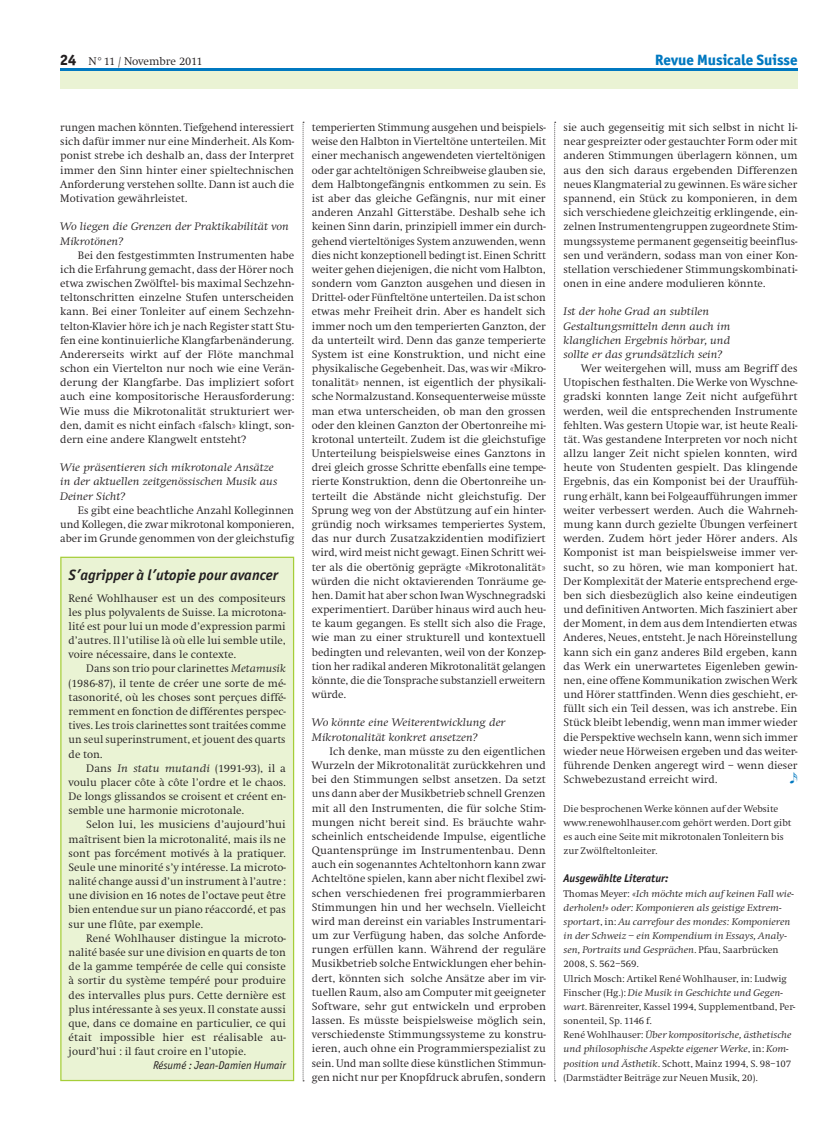
<style>
.page{position:relative;width:833px;height:1134px;background:#fff}
.page>*{position:absolute;margin:0;border:0;box-sizing:border-box;transform-origin:0 0}
.t1{font:italic 700 15px "Officina San ITC";color:#231f20}
.t2{font:800 15px "Officina San ITC";color:#0078c0}
.t3{font:300 11.5px "Swift EF";letter-spacing:-.015em;color:#231f20}
.t4{font:300 11.25px/14.1px "Swift EF";color:#231f20;text-align:justify}
.t5{font:italic 300 11.25px/14.1px "Swift EF";color:#231f20;scale:1.15 1}
.t6{font:italic 11.25px "Officina San ITC";color:#231f20}
.t7{font:italic 700 11.25px "Officina San ITC";color:#231f20}
.t8{font:italic 300 10px/14.1px "Swift EF";color:#231f20;scale:1.15 1}
.t9{font:300 10px/14.1px "Swift EF";color:#231f20}
.s1{font-family:"Officina San ITC";font-weight:800;font-size:15px}
.s2{font-style:italic}
.s3{font-style:normal}
</style>
<div class="page">
<svg style="left:303px;top:122px;width:1px;height:959px"></svg>
<svg style="left:554px;top:122px;width:2px;height:959px"></svg>
<svg style="left:60px;top:68px;width:737px;height:4px;background:#3a96c5"></svg>
<div style="left:60px;top:72px;width:737px;height:17px;background:#eaf3d4"></div>
<div style="left:61px;top:557px;width:232px;height:523px;background:#eaf3d4"></div>
<div style="left:60px;top:557px;width:234px;height:524px;border:1px solid #a6ce39"></div>
<p class="t3" style="left:60px;top:55px;width:144px"><span class="s1">24</span> N°11 / Novembre 2011</p>
<h1 class="t2" style="left:655px;top:50px;width:144px">Revue Musicale Suisse</h1>
<p class="t4" style="left:60px;top:121px;width:235px">rungen machen könnten. Tiefgehend interessiert sich dafür immer nur eine Minderheit. Als Kom&shy;ponist strebe ich deshalb an, dass der Interpret immer den Sinn hinter einer spieltechnischen Anforderung verstehen sollte. Dann ist auch die Motivation gewährleistet.</p>
<p class="t5" style="left:60px;top:220px;width:200px">Wo liegen die Grenzen der Praktikabilität von<br>Mikrotönen?</p>
<p class="t4" style="left:60px;top:248px;width:235px;text-indent:18px">Bei den festgestimmten Instrumenten habe ich die Erfahrung gemacht, dass der Hörer noch etwa zwischen Zwölftel- bis maximal Sechzehn&shy;teltonschritten einzelne Stufen unterscheiden kann. Bei einer Tonleiter auf einem Sechzehn&shy;telton-Klavier höre ich je nach Register statt Stu&shy;fen eine kontinuierliche Klangfarbenänderung.<br>Andererseits wirkt auf der Flöte manchmal schon ein Viertelton nur noch wie eine Verän&shy;derung der Klangfarbe. Das impliziert sofort auch eine kompositorische Herausforderung:<br>Wie muss die Mikrotonalität strukturiert wer&shy;den, damit es nicht einfach «falsch» klingt, son&shy;dern eine andere Klangwelt entsteht?</p>
<p class="t5" style="left:60px;top:461px;width:190px">Wie präsentieren sich mikrotonale Ansätze in der aktuellen zeitgenössischen Musik aus<br>Deiner Sicht?</p>
<p class="t4" style="left:60px;top:503px;width:235px;text-indent:18px">Es gibt eine beachtliche Anzahl Kolleginnen und Kollegen, die zwar mikrotonal komponieren, aber im Grunde genommen von der gleichstufig</p>
<h1 class="t1" style="left:69px;top:566px;width:211px">S’agripper à l’utopie pour avancer</h1>
<p class="t4" style="left:69px;top:591px;width:219px">René Wohlhauser est un des compositeurs les plus polyvalents de Suisse. La microtona&shy;lité est pour lui un mode d’expression parmi d’autres. Il l’utilise là où elle lui semble utile, voire nécessaire, dans le contexte.</p>
<p class="t4" style="left:69px;top:662px;width:219px;text-indent:18px">Dans son trio pour clarinettes <span class="s2">Metamusik </span>(1986-87), il tente de créer une sorte de mé&shy;tasonorité, où les choses sont perçues diffé&shy;remment en fonction de différentes perspec&shy;tives. Les trois clarinettes sont traitées comme un seul superinstrument, et jouent des quarts de ton.</p>
<p class="t4" style="left:69px;top:761px;width:219px;text-indent:18px">Dans <span class="s2">In statu mutandi</span> (1991-93), il a voulu placer côte à côte l’ordre et le chaos.<br>De longs glissandos se croisent et créent en&shy;semble une harmonie microtonale.</p>
<p class="t4" style="left:69px;top:818px;width:219px;text-indent:18px">Selon lui, les musiciens d’aujourd’hui maîtrisent bien la microtonalité, mais ils ne sont pas forcément motivés à la pratiquer.<br>Seule une minorité s’y intéresse. La microto&shy;nalité change aussi d’un instrument à l’autre : une division en 16 notes de l’octave peut être bien entendue sur un piano réaccordé, et pas sur une flûte, par exemple.</p>
<p class="t4" style="left:69px;top:931px;width:219px;text-indent:18px">René Wohlhauser distingue la microto&shy;nalité basée sur une division en quarts de ton de la gamme tempérée de celle qui consiste à sortir du système tempéré pour produire des intervalles plus purs. Cette dernière est plus intéressante à ses yeux. Il constate aussi que, dans ce domaine en particulier, ce qui était impossible hier est réalisable au&shy;jourd’hui : il faut croire en l’utopie.</p>
<p class="t6" style="left:153px;top:1059px;width:134px">Résumé : Jean-Damien Humair</p>
<p class="t4" style="left:312px;top:121px;width:236px">temperierten Stimmung ausgehen und beispiels&shy;weise den Halbton in Vierteltöne unterteilen. Mit einer mechanisch angewendeten vierteltönigen oder gar achteltönigen Schreibweise glauben sie, dem Halbtongefängnis entkommen zu sein. Es ist aber das gleiche Gefängnis, nur mit einer anderen Anzahl Gitterstäbe. Deshalb sehe ich keinen Sinn darin, prinzipiell immer ein durch&shy;gehend vierteltöniges System anzuwenden, wenn dies nicht konzeptionell bedingt ist. Einen Schritt weiter gehen diejenigen, die nicht vom Halbton, sondern vom Ganzton ausgehen und diesen in Drittel- oder Fünfteltöne unterteilen. Da ist schon etwas mehr Freiheit drin. Aber es handelt sich immer noch um den temperierten Ganzton, der da unterteilt wird. Denn das ganze temperierte System ist eine Konstruktion, und nicht eine physikalische Gegebenheit. Das, was wir «Mikro&shy;tonalität» nennen, ist eigentlich der physikali&shy;sche Normalzustand. Konsequenterweise müsste man etwa unterscheiden, ob man den grossen oder den kleinen Ganzton der Obertonreihe mi&shy;krotonal unterteilt. Zudem ist die gleichstufige Unterteilung beispielsweise eines Ganztons in drei gleich grosse Schritte ebenfalls eine tempe&shy;rierte Konstruktion, denn die Obertonreihe un&shy;terteilt die Abstände nicht gleichstufig. Der Sprung weg von der Abstützung auf ein hinter&shy;gründig noch wirksames temperiertes System, das nur durch Zusatzakzidentien modifiziert wird, wird meist nicht gewagt. Einen Schritt wei&shy;ter als die obertönig geprägte «Mikrotonalität» würden die nicht oktavierenden Tonräume ge&shy;hen. Damit hat aber schon Iwan Wyschnegradski experimentiert. Darüber hinaus wird auch heu&shy;te kaum gegangen. Es stellt sich also die Frage, wie man zu einer strukturell und kontextuell bedingten und relevanten, weil von der Konzep&shy;tion her radikal anderen Mikrotonalität gelangen könnte, die die Tonsprache substanziell erweitern würde.</p>
<p class="t5" style="left:312px;top:716px;width:170px">Wo könnte eine Weiterentwicklung der<br>Mikrotonalität konkret ansetzen?</p>
<p class="t4" style="left:312px;top:744px;width:236px;text-indent:18px">Ich denke, man müsste zu den eigentlichen Wurzeln der Mikrotonalität zurückkehren und bei den Stimmungen selbst ansetzen. Da setzt uns dann aber der Musikbetrieb schnell Grenzen mit all den Instrumenten, die für solche Stim&shy;mungen nicht bereit sind. Es bräuchte wahr&shy;scheinlich entscheidende Impulse, eigentliche Quantensprünge im Instrumentenbau. Denn auch ein sogenanntes Achteltonhorn kann zwar Achteltöne spielen, kann aber nicht flexibel zwi&shy;schen verschiedenen frei programmierbaren Stimmungen hin und her wechseln. Vielleicht wird man dereinst ein variables Instrumentari&shy;um zur Verfügung haben, das solche Anforde&shy;rungen erfüllen kann. Während der reguläre Musikbetrieb solche Entwicklungen eher behin&shy;dert, könnten sich solche Ansätze aber im vir&shy;tuellen Raum, also am Computer mit geeigneter Software, sehr gut entwickeln und erproben lassen. Es müsste beispielsweise möglich sein, verschiedenste Stimmungssysteme zu konstru&shy;ieren, auch ohne ein Programmierspezialist zu sein. Und man sollte diese künstlichen Stimmun&shy;gen nicht nur per Knopfdruck abrufen, sondern</p>
<p class="t4" style="left:563px;top:121px;width:236px">sie auch gegenseitig mit sich selbst in nicht li&shy;near gespreizter oder gestauchter Form oder mit anderen Stimmungen überlagern können, um aus den sich daraus ergebenden Differenzen neues Klangmaterial zu gewinnen. Es wäre sicher spannend, ein Stück zu komponieren, in dem sich verschiedene gleichzeitig erklingende, ein&shy;zelnen Instrumentengruppen zugeordnete Stim&shy;mungssysteme permanent gegenseitig beeinflus&shy;sen und verändern, sodass man von einer Kon&shy;stellation verschiedener Stimmungskombinati&shy;onen in eine andere modulieren könnte.</p>
<p class="t5" style="left:563px;top:305px;width:147px">Ist der hohe Grad an subtilen<br>Gestaltungsmitteln denn auch im klanglichen Ergebnis hörbar, und sollte er das grundsätzlich sein?</p>
<p class="t4" style="left:563px;top:362px;width:236px;text-indent:18px">Wer weitergehen will, muss am Begriff des Utopischen festhalten. Die Werke von Wyschne&shy;gradski konnten lange Zeit nicht aufgeführt werden, weil die entsprechenden Instrumente fehlten. Was gestern Utopie war, ist heute Reali&shy;tät. Was gestandene Interpreten vor noch nicht allzu langer Zeit nicht spielen konnten, wird heute von Studenten gespielt. Das klingende Ergebnis, das ein Komponist bei der Urauffüh&shy;rung erhält, kann bei Folgeaufführungen immer weiter verbessert werden. Auch die Wahrneh&shy;mung kann durch gezielte Übungen verfeinert werden. Zudem hört jeder Hörer anders. Als Komponist ist man beispielsweise immer ver&shy;sucht, so zu hören, wie man komponiert hat.<br>Der Komplexität der Materie entsprechend erge&shy;ben sich diesbezüglich also keine eindeutigen und definitiven Antworten. Mich fasziniert aber der Moment, in dem aus dem Intendierten etwas Anderes, Neues, entsteht. Je nach Höreinstellung kann sich ein ganz anderes Bild ergeben, kann das Werk ein unerwartetes Eigenleben gewin&shy;nen, eine offene Kommunikation zwischen Werk und Hörer stattfinden. Wenn dies geschieht, er&shy;füllt sich ein Teil dessen, was ich anstrebe. Ein Stück bleibt lebendig, wenn man immer wieder die Perspektive wechseln kann, wenn sich immer wieder neue Hörweisen ergeben und das weiter&shy;führende Denken angeregt wird – wenn dieser Schwebezustand erreicht wird.</p>
<p class="t9" style="left:563px;top:801px;width:229px">Die besprochenen Werke können auf der Website www.renewohlhauser.com gehört werden. Dort gibt es auch eine Seite mit mikrotonalen Tonleitern bis zur Zwölfteltonleiter.</p>
<p class="t7" style="left:563px;top:872px;width:106px">Ausgewählte Literatur:</p>
<p class="t8" style="left:563px;top:886px;width:203px"><span class="s3">Thomas Meyer:</span> «Ich möchte mich auf keinen Fall wie&shy;derholen!» oder: Komponieren als geistige Extrem&shy;sportart<span class="s3">, in:</span> Au carrefour des mondes: Komponieren in der Schweiz – ein Kompendium in Essays, Analy&shy;sen, Portraits und Gesprächen<span class="s3">. Pfau, Saarbrücken 2008, S. 562–569.<br>Ulrich Mosch: Artikel René Wohlhauser, in: Ludwig Finscher (Hg.):</span> Die Musik in Geschichte und Gegen&shy;wart<span class="s3">. Bärenreiter, Kassel 1994, Supplementband, Per&shy;sonenteil, Sp. 1146 f.<br>René Wohlhauser:</span> Über kompositorische, ästhetische und philosophische Aspekte eigener Werke<span class="s3">, in:</span> Kom&shy;position und Ästhetik<span class="s3">. Schott, Mainz 1994, S. 98–107 (Darmstädter Beiträge zur Neuen Musik, 20).</span></p>
</div>
